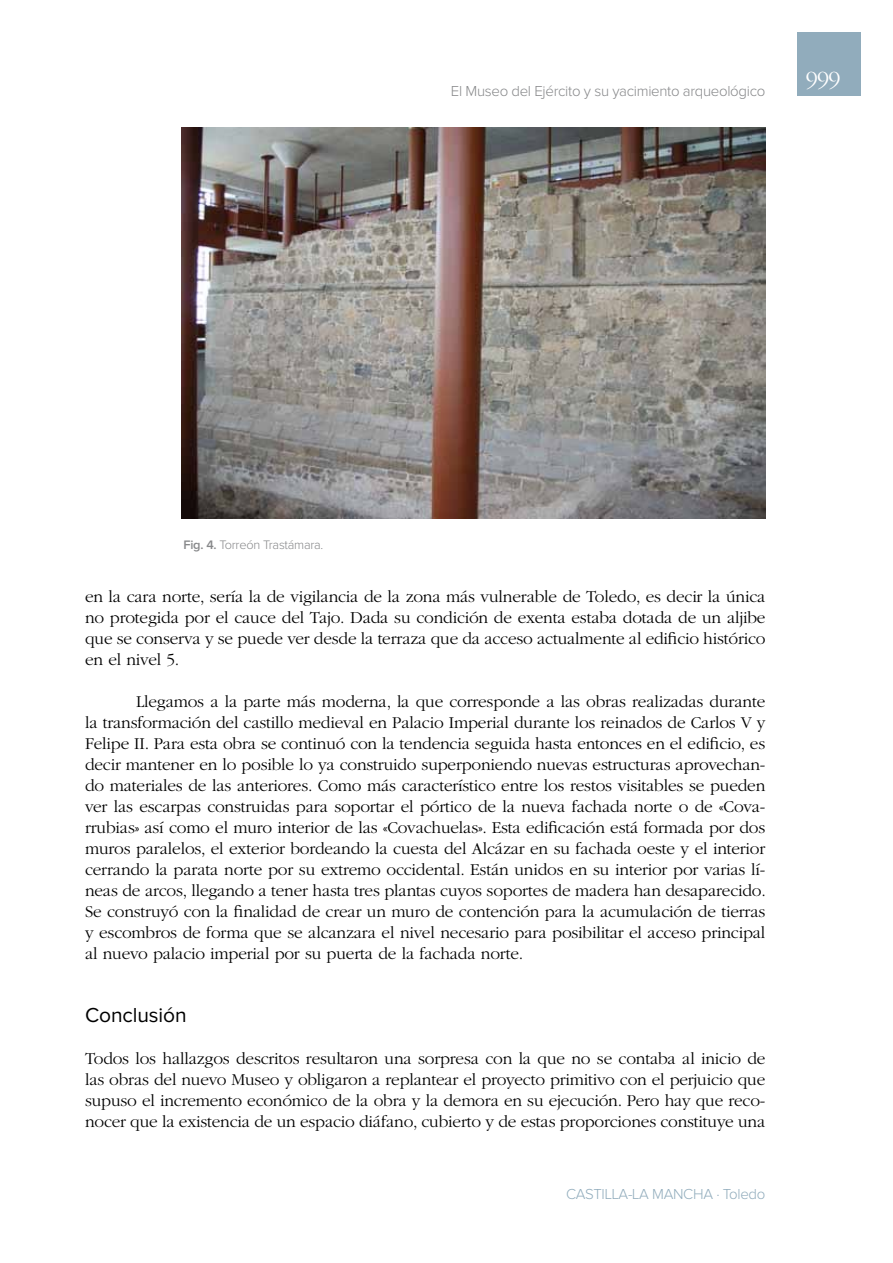
<style>
.page{position:relative;width:893px;height:1263px;background:#fff}
.page>*{position:absolute;margin:0;border:0;box-sizing:border-box;transform-origin:0 0}
.t1{font:300 24px "ITC Garamond Std";color:#fff}
.t2{font:21px "Proxima Nova";letter-spacing:-.005em;color:#000}
.t3{font:300 17.25px/21px "ITC Garamond Std";letter-spacing:-.01em;color:#000;text-align:justify}
.t4{font:300 15px "Proxima Nova";letter-spacing:-.02em;color:#87888a}
.t5{font:300 15px "Proxima Nova";letter-spacing:-.02em;color:#91acbc}
.t6{font:300 12.75px "Proxima Nova";color:#87888a}
.s1{font-weight:600}
</style>
<div class="page">
<div style="left:797px;top:32px;width:64px;height:64px;background:#91acbc"></div>
<img style="left:182px;top:128px;width:583px;height:390px">
<p class="t4" style="left:451px;top:84px;width:316px">El Museo del Ejército y su yacimiento arqueológico</p>
<h1 class="t1" style="left:806px;top:67px;width:36px">999</h1>
<p class="t6" style="left:184px;top:539px;width:141px"><span class="s1">Fig. 4.</span> Torreón Trastámara.</p>
<p class="t3" style="left:85px;top:587px;width:682px">en la cara norte, sería la de vigilancia de la zona más vulnerable de Toledo, es decir la única no protegida por el cauce del Tajo. Dada su condición de exenta estaba dotada de un aljibe que se conserva y se puede ver desde la terraza que da acceso actualmente al edificio histórico en el nivel 5.</p>
<p class="t3" style="left:85px;top:692px;width:682px;text-indent:51px">Llegamos a la parte más moderna, la que corresponde a las obras realizadas durante la transformación del castillo medieval en Palacio Imperial durante los reinados de Carlos V y Felipe II. Para esta obra se continuó con la tendencia seguida hasta entonces en el edificio, es decir mantener en lo posible lo ya construido superponiendo nuevas estructuras aprovechan&shy;do materiales de las anteriores. Como más característico entre los restos visitables se pueden ver las escarpas construidas para soportar el pórtico de la nueva fachada norte o de «Cova&shy;rrubias» así como el muro interior de las «Covachuelas». Esta edificación está formada por dos muros paralelos, el exterior bordeando la cuesta del Alcázar en su fachada oeste y el interior cerrando la parata norte por su extremo occidental. Están unidos en su interior por varias lí&shy;neas de arcos, llegando a tener hasta tres plantas cuyos soportes de madera han desaparecido.<br>Se construyó con la finalidad de crear un muro de contención para la acumulación de tierras y escombros de forma que se alcanzara el nivel necesario para posibilitar el acceso principal al nuevo palacio imperial por su puerta de la fachada norte.</p>
<p class="t2" style="left:85px;top:1006px;width:103px">Conclusión</p>
<p class="t3" style="left:85px;top:1049px;width:682px">Todos los hallazgos descritos resultaron una sorpresa con la que no se contaba al inicio de las obras del nuevo Museo y obligaron a replantear el proyecto primitivo con el perjuicio que supuso el incremento económico de la obra y la demora en su ejecución. Pero hay que reco&shy;nocer que la existencia de un espacio diáfano, cubierto y de estas proporciones constituye una</p>
<p class="t5" style="left:566px;top:1187px;width:201px">CASTILLA-LA MANCHA · Toledo</p>
</div>
